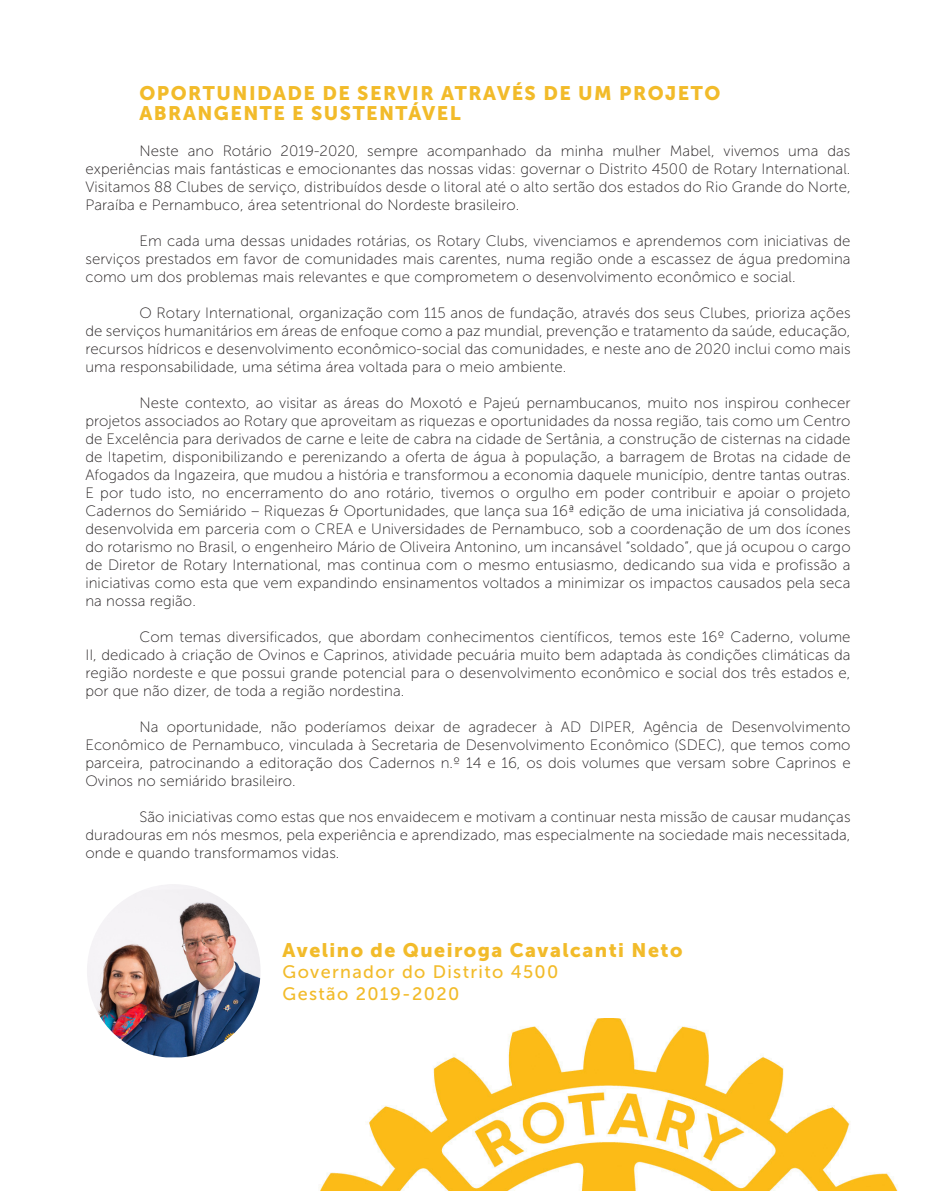
<style>
.page{position:relative;width:936px;height:1191px;background:#fff}
.page>*{position:absolute;margin:0;border:0;box-sizing:border-box;transform-origin:0 0}
.t1{font:19.5px/20.4px "Museo Sans 900";letter-spacing:.075em;color:#f2bb2a}
.t2{font:18px/21.6px "Museo Sans 500";letter-spacing:.075em;color:#f2bb2a}
.t3{font:15px/18px "Museo Sans 100";letter-spacing:.005em;color:#231f20;text-align:justify}
</style>
<div class="page">
<img style="left:320px;top:1018px;width:578px;height:173px">
<img style="left:87px;top:884px;width:173px;height:173px">
<h1 class="t1" style="left:139px;top:83px;width:582px">OPORTUNIDADE DE SERVIR ATRAVÉS DE UM PROJETO<br>ABRANGENTE E SUSTENTÁVEL</h1>
<p class="t3" style="left:85px;top:142px;width:766px;text-indent:54px">Neste ano Rotário 2019-2020, sempre acompanhado da minha mulher Mabel, vivemos uma das experiências mais fantásticas e emocionantes das nossas vidas: governar o Distrito 4500 de Rotary International.<br>Visitamos 88 Clubes de serviço, distribuídos desde o litoral até o alto sertão dos estados do Rio Grande do Norte, Paraíba e Pernambuco, área setentrional do Nordeste brasileiro.</p>
<p class="t3" style="left:85px;top:232px;width:766px;text-indent:54px">Em cada uma dessas unidades rotárias, os Rotary Clubs, vivenciamos e aprendemos com iniciativas de serviços prestados em favor de comunidades mais carentes, numa região onde a escassez de água predomina como um dos problemas mais relevantes e que comprometem o desenvolvimento econômico e social.</p>
<p class="t3" style="left:85px;top:304px;width:766px;text-indent:54px">O Rotary International, organização com 115 anos de fundação, através dos seus Clubes, prioriza ações de serviços humanitários em áreas de enfoque como a paz mundial, prevenção e tratamento da saúde, educação, recursos hídricos e desenvolvimento econômico-social das comunidades, e neste ano de 2020 inclui como mais uma responsabilidade, uma sétima área voltada para o meio ambiente.</p>
<p class="t3" style="left:85px;top:394px;width:766px;text-indent:54px">Neste contexto, ao visitar as áreas do Moxotó e Pajeú pernambucanos, muito nos inspirou conhecer projetos associados ao Rotary que aproveitam as riquezas e oportunidades da nossa região, tais como um Centro de Excelência para derivados de carne e leite de cabra na cidade de Sertânia, a construção de cisternas na cidade de Itapetim, disponibilizando e perenizando a oferta de água à população, a barragem de Brotas na cidade de Afogados da Ingazeira, que mudou a história e transformou a economia daquele município, dentre tantas outras.<br>E por tudo isto, no encerramento do ano rotário, tivemos o orgulho em poder contribuir e apoiar o projeto Cadernos do Semiárido – Riquezas &amp; Oportunidades, que lança sua 16ª edição de uma iniciativa já consolidada, desenvolvida em parceria com o CREA e Universidades de Pernambuco, sob a coordenação de um dos ícones do rotarismo no Brasil, o engenheiro Mário de Oliveira Antonino, um incansável “soldado”, que já ocupou o cargo de Diretor de Rotary International, mas continua com o mesmo entusiasmo, dedicando sua vida e profissão a iniciativas como esta que vem expandindo ensinamentos voltados a minimizar os impactos causados pela seca na nossa região.</p>
<p class="t3" style="left:85px;top:628px;width:766px;text-indent:54px">Com temas diversificados, que abordam conhecimentos científicos, temos este 16º Caderno, volume II, dedicado à criação de Ovinos e Caprinos, atividade pecuária muito bem adaptada às condições climáticas da região nordeste e que possui grande potencial para o desenvolvimento econômico e social dos três estados e, por que não dizer, de toda a região nordestina.</p>
<p class="t3" style="left:85px;top:718px;width:766px;text-indent:54px">Na oportunidade, não poderíamos deixar de agradecer à AD DIPER, Agência de Desenvolvimento Econômico de Pernambuco, vinculada à Secretaria de Desenvolvimento Econômico (SDEC), que temos como parceira, patrocinando a editoração dos Cadernos n.º 14 e 16, os dois volumes que versam sobre Caprinos e Ovinos no semiárido brasileiro.</p>
<p class="t3" style="left:85px;top:808px;width:766px;text-indent:54px">São iniciativas como estas que nos envaidecem e motivam a continuar nesta missão de causar mudanças duradouras em nós mesmos, pela experiência e aprendizado, mas especialmente na sociedade mais necessitada, onde e quando transformamos vidas.</p>
<h1 class="t1" style="left:282px;top:939px;width:401px">Avelino de Queiroga Cavalcanti Neto</h1>
<p class="t2" style="left:282px;top:961px;width:277px">Governador do Distrito 4500<br>Gestão 2019-2020</p>
</div>
